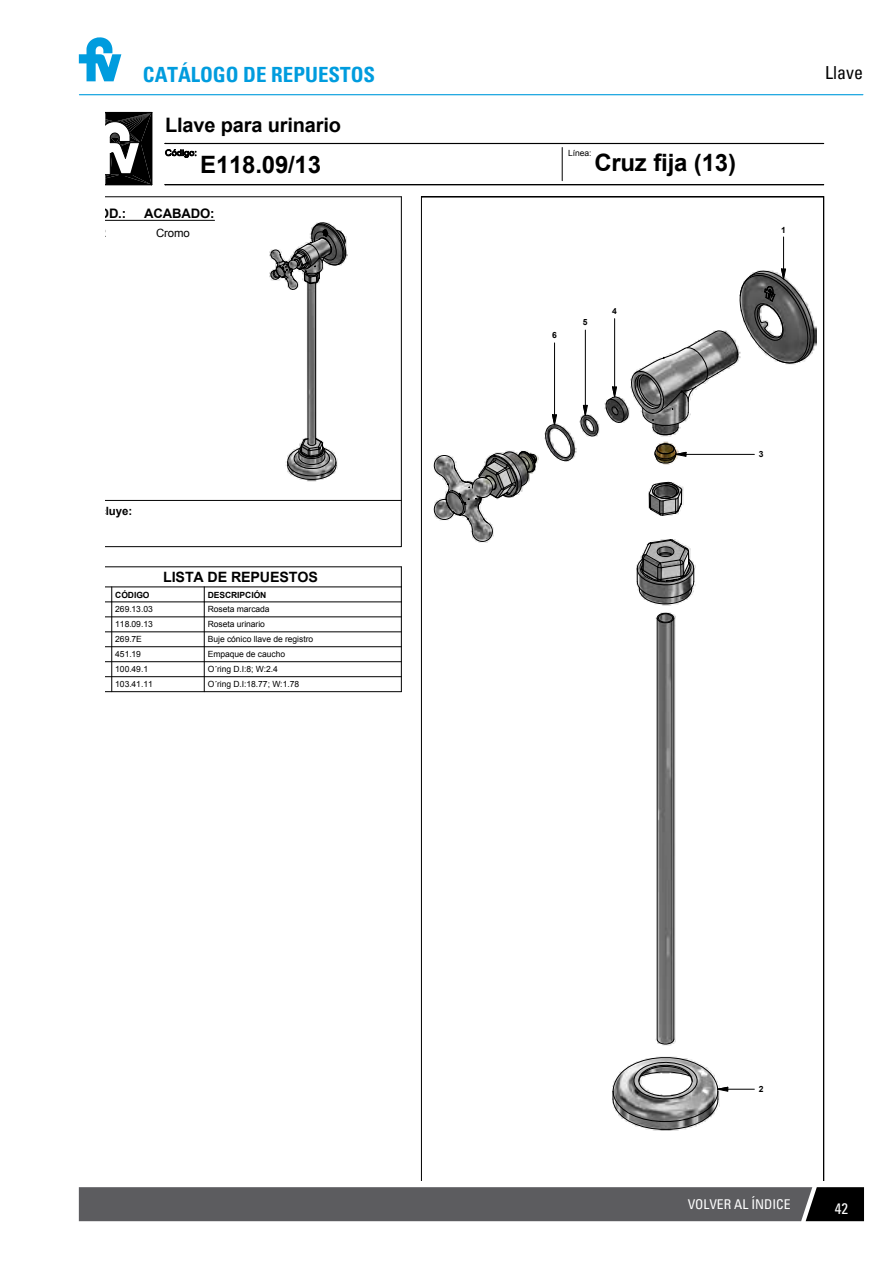
<style>
.page{position:relative;width:893px;height:1263px;background:#fff}
.page>*{position:absolute;margin:0;border:0;box-sizing:border-box;transform-origin:0 0}
.t1{font:700 23.85px "Arial";letter-spacing:-.015em;color:#000}
.t2{font:700 condensed 21px "Univers";color:#009cde}
.t3{font:700 19.95px "Arial";letter-spacing:-.015em;color:#000}
.t4{font:condensed 18px "Univers";color:#000}
.t5{font:condensed 15px "Univers";color:#fff}
.t6{font:700 14.25px "Arial";letter-spacing:-.015em;color:#000}
.t7{font:condensed 13.5px "Univers";color:#fff}
.t8{font:700 13.05px "Arial";letter-spacing:-.015em;color:#000}
.t9{font:700 11.4px "Arial";letter-spacing:-.01em;color:#000}
.t10{font:11.4px "Arial";letter-spacing:-.02em;color:#000}
.t11{font:8.55px "Arial";letter-spacing:-.01em;color:#000}
.t12{font:700 8.55px "Arial";letter-spacing:-.015em;color:#000}
</style>
<div class="page">
<svg style="left:79px;top:1187px;width:785px;height:34px;background:#57575a"></svg>
<svg style="left:79px;top:37px;width:42px;height:44px"></svg>
<hr style="left:79px;top:94px;width:784px;height:1px;background:#009cde">
<img style="left:269px;top:221px;width:337px;height:911px">
<hr style="left:105px;top:566px;width:296px;height:1px;background:#000">
<hr style="left:105px;top:587px;width:296px;height:1px;background:#000">
<svg style="left:401px;top:567px;width:1px;height:35px"></svg>
<svg style="left:204px;top:587px;width:1px;height:15px"></svg>
<svg style="left:111px;top:587px;width:1px;height:15px"></svg>
<hr style="left:105px;top:602px;width:296px;height:1px;background:#000">
<hr style="left:105px;top:617px;width:296px;height:1px;background:#000">
<hr style="left:105px;top:632px;width:296px;height:1px;background:#000">
<hr style="left:105px;top:646px;width:296px;height:1px;background:#000">
<hr style="left:105px;top:661px;width:296px;height:1px;background:#000">
<hr style="left:105px;top:676px;width:296px;height:1px;background:#000">
<hr style="left:105px;top:691px;width:296px;height:1px;background:#000">
<hr style="left:401px;top:602px;width:1px;height:90px;background:#000">
<hr style="left:204px;top:602px;width:1px;height:90px;background:#000">
<hr style="left:111px;top:602px;width:1px;height:90px;background:#000">
<svg style="left:105px;top:112px;width:48px;height:74px"></svg>
<hr style="left:562px;top:147px;width:1px;height:34px;background:#000">
<svg style="left:105px;top:196px;width:297px;height:351px"></svg>
<hr style="left:105px;top:196px;width:296px;height:1px;background:#000">
<hr style="left:421px;top:197px;width:1px;height:983px;background:#000">
<div style="left:165px;top:143px;width:659px;height:1px;border:1px solid #000"></div>
<svg style="left:164px;top:143px;width:32px;height:15px"></svg>
<hr style="left:105px;top:220px;width:110px;height:1px;background:#000">
<hr style="left:585px;top:330px;width:1px;height:75px;background:#000">
<svg style="left:433px;top:405px;width:166px;height:138px"></svg>
<hr style="left:554px;top:343px;width:1px;height:72px;background:#000">
<svg style="left:606px;top:197px;width:219px;height:983px"></svg>
<hr style="left:783px;top:237px;width:1px;height:32px;background:#000">
<h2 class="t2" style="left:143px;top:61px;width:234px">CATÁLOGO DE REPUESTOS</h2>
<h3 class="t3" style="left:165px;top:111px;width:178px">Llave para urinario</h3>
<p class="t11" style="left:568px;top:147px;width:25px">Línea:</p>
<h1 class="t1" style="left:200px;top:148px;width:122px">E118.09/13</h1>
<h1 class="t1" style="left:594px;top:146px;width:143px">Cruz fija (13)</h1>
<h3 class="t8" style="left:90px;top:205px;width:38px">COD.:</h3>
<h3 class="t8" style="left:144px;top:205px;width:72px">ACABADO:</h3>
<h3 class="t10" style="left:90px;top:226px;width:18px">CR</h3>
<h3 class="t10" style="left:156px;top:226px;width:35px">Cromo</h3>
<p class="t12" style="left:552px;top:330px;width:6px">6</p>
<p class="t12" style="left:583px;top:317px;width:6px">5</p>
<p class="t12" style="left:612px;top:305px;width:6px">4</p>
<h3 class="t4" style="left:825px;top:61px;width:39px">Llave</h3>
<p class="t12" style="left:781px;top:224px;width:6px">1</p>
<h3 class="t9" style="left:90px;top:503px;width:44px">Incluye:</h3>
<h3 class="t6" style="left:163px;top:567px;width:156px">LISTA DE REPUESTOS</h3>
<p class="t12" style="left:115px;top:589px;width:36px">CÓDIGO</p>
<p class="t12" style="left:208px;top:589px;width:60px">DESCRIPCIÓN</p>
<p class="t11" style="left:115px;top:604px;width:39px">269.13.03</p>
<p class="t11" style="left:208px;top:604px;width:63px">Roseta marcada</p>
<p class="t11" style="left:115px;top:619px;width:39px">118.09.13</p>
<p class="t11" style="left:208px;top:619px;width:59px">Roseta urinario</p>
<p class="t11" style="left:115px;top:634px;width:28px">269.7E</p>
<p class="t11" style="left:208px;top:634px;width:107px">Buje cónico llave de registro</p>
<p class="t11" style="left:115px;top:649px;width:27px">451.19</p>
<p class="t11" style="left:208px;top:649px;width:79px">Empaque de caucho</p>
<p class="t11" style="left:115px;top:664px;width:34px">100.49.1</p>
<p class="t11" style="left:208px;top:664px;width:72px">O´ring D.I:8; W:2.4</p>
<p class="t11" style="left:115px;top:679px;width:39px">103.41.11</p>
<p class="t11" style="left:208px;top:679px;width:93px">O´ring D.I:18.77; W:1.78</p>
<p class="t12" style="left:759px;top:449px;width:6px">3</p>
<p class="t12" style="left:759px;top:1083px;width:6px">2</p>
<h3 class="t7" style="left:688px;top:1196px;width:104px">VOLVER AL ÍNDICE</h3>
<h3 class="t5" style="left:835px;top:1199px;width:15px">42</h3>
</div>
